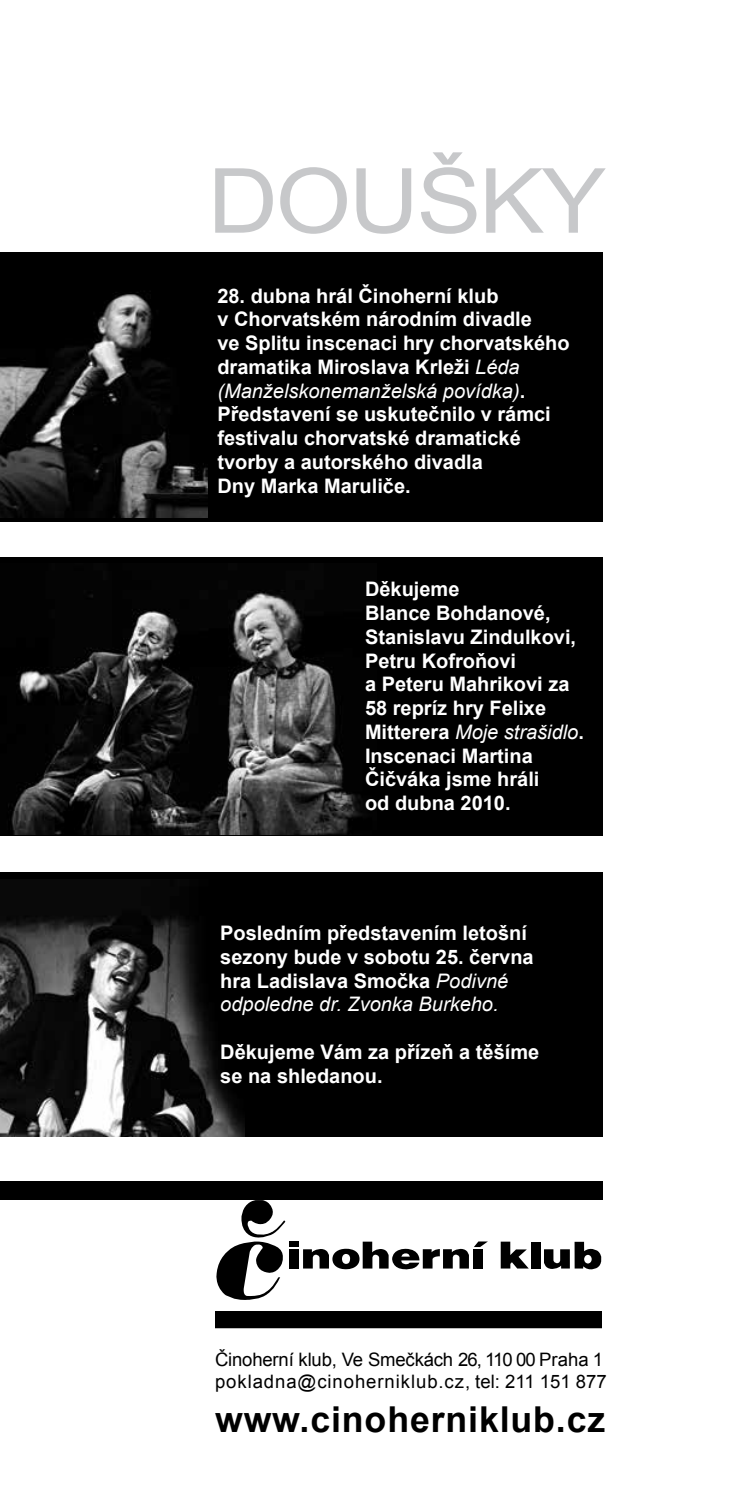
<style>
.page{position:relative;width:730px;height:1489px;background:#fff}
.page>*{position:absolute;margin:0;border:0;box-sizing:border-box;transform-origin:0 0}
.t1{font:89.75px "Arial";color:#c7c8ca;scale:1.08 1}
.t2{font:700 35.75px "Arial";letter-spacing:.025em;color:#000}
.t3{font:700 20px/23.8px "Arial";color:#fff}
.t4{font:18.5px/22px "Arial";color:#000}
.s1{font-weight:400;font-style:italic}
</style>
<div class="page">
<div style="left:0;top:872px;width:602px;height:265px;background:#000"></div>
<div style="left:0;top:252px;width:602px;height:269px;background:#000"></div>
<div style="left:0;top:557px;width:602px;height:279px;background:#000"></div>
<div style="left:0;top:1180px;width:602px;height:19px;background:#000"></div>
<div style="left:215px;top:1310px;width:387px;height:18px;background:#000"></div>
<svg style="left:214px;top:1199px;width:73px;height:101px"></svg>
<div style="left:289px;top:1249px;width:10px;height:19px;background:#000"></div>
<div style="left:289px;top:1241px;width:10px;height:5px;background:#000"></div>
<svg style="left:501px;top:1241px;width:28px;height:27px"></svg>
<svg style="left:303px;top:1241px;width:185px;height:29px"></svg>
<div style="left:474px;top:1249px;width:9px;height:19px;background:#000"></div>
<div style="left:531px;top:1241px;width:10px;height:27px;background:#000"></div>
<svg style="left:544px;top:1241px;width:58px;height:28px"></svg>
<img style="left:0;top:292px;width:207px;height:225px">
<img style="left:8px;top:590px;width:355px;height:244px">
<img style="left:0;top:915px;width:244px;height:220px">
<h1 class="t1" style="left:208px;top:142px;width:125px">Doušk</h1>
<h1 class="t1" style="left:542px;top:142px;width:62px">y</h1>
<p class="t3" style="left:217px;top:284px;width:354px">28. dubna hrál Činoherní klub<br>v Chorvatském národním divadle<br>ve Splitu inscenaci hry chorvatského dramatika Miroslava Krleži <span class="s1">Léda (Manželskonemanželská povídka)</span>.<br>Představení se uskutečnilo v rámci festivalu chorvatské dramatické tvorby a autorského divadla<br>Dny Marka Maruliče.</p>
<p class="t3" style="left:365px;top:578px;width:220px">Děkujeme<br>Blance Bohdanové,<br>Stanislavu Zindulkovi,<br>Petru Kofroňovi<br>a Peteru Mahrikovi za<br>58 repríz hry Felixe<br>Mitterera <span class="s1">Moje strašidlo</span>.<br>Inscenaci Martina<br>Čičváka jsme hráli<br>od dubna 2010.</p>
<p class="t3" style="left:220px;top:921px;width:315px">Posledním představením letošní sezony bude v sobotu 25. června hra Ladislava Smočka <span class="s1">Podivné odpoledne dr. Zvonka Burkeho.</span></p>
<p class="t3" style="left:220px;top:1040px;width:321px">Děkujeme Vám za přízeň a těšíme se na shledanou.</p>
<p class="t4" style="left:215px;top:1348px;width:393px">Činoherní klub, Ve Smečkách 26, 110 00 Praha 1 pokladna@cinoherniklub.cz, tel: 211 151 877</p>
<h2 class="t2" style="left:215px;top:1395px;width:392px">www.cinoherniklub.cz</h2>
</div>
